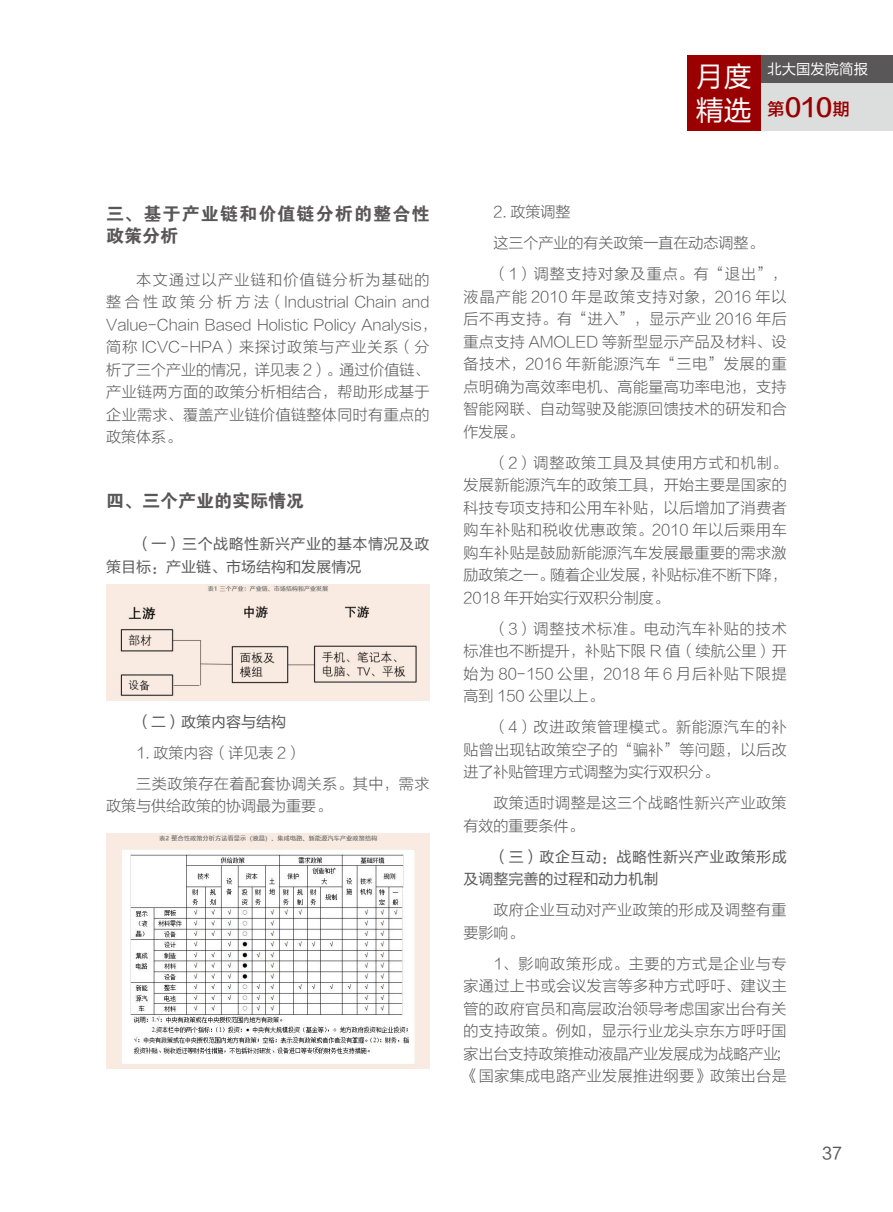
<style>
.page{position:relative;width:893px;height:1212px;background:#fff}
.page>*{position:absolute;margin:0;border:0;box-sizing:border-box;transform-origin:0 0}
.t1{font:27.9px "FZLTHK GBK1 0";color:#fff}
.t2{font:24.9px "FZLTZHJW GB1 0";color:#9b0000}
.t3{font:18px/22.5px "FZDHTJW GB1 0";letter-spacing:.065em;color:#595757}
.t4{font:18px "FZDHTJW GB1 0";color:#595757}
.t5{font:16.5px "FZLTHK GBK1 0";color:#595757}
.t6{font:15px/22.5px "FZLTXHK GBK1 0";letter-spacing:.03em;color:#595757}
.t7{font:15px/31px "FZLTXHK GBK1 0";color:#595757}
.t8{font:15px/22.5px "FZLTHK GBK1 0";letter-spacing:.03em;color:#595757}
.t9{font:15px/22.5px "FZLTHK GBK1 0";letter-spacing:.035em;color:#595757}
.t10{font:15px "FZLTHK GBK1 0";color:#595757}
.t11{font:14.4px "FZLTHK GBK1 0";color:#fff}
.s1{font-size:27.9px}
.s2{font-size:16.95px}
</style>
<div class="page">
<div style="left:720px;top:55px;width:173px;height:29px;background:#595757"></div>
<div style="left:752px;top:83px;width:141px;height:48px;background:#dcdddd"></div>
<div style="left:687px;top:55px;width:74px;height:76px;background:#9b0000"></div>
<img style="left:106px;top:585px;width:323px;height:116px">
<img style="left:106px;top:833px;width:323px;height:236px">
<p class="t3" style="left:106px;top:203px;width:325px">三、基于产业链和价值链分析的整合性政策分析</p>
<p class="t6" style="left:106px;top:268px;width:332px;text-indent:30px">本文通过以产业链和价值链分析为基础的整合性政策分析方法（Industrial Chain and<br>Value-Chain Based Holistic Policy Analysis，简称 ICVC-HPA）来探讨政策与产业关系（分析了三个产业的情况，详见表 2）。通过价值链、产业链两方面的政策分析相结合，帮助形成基于企业需求、覆盖产业链价值链整体同时有重点的政策体系。</p>
<p class="t4" style="left:106px;top:490px;width:199px">四、三个产业的实际情况</p>
<p class="t8" style="left:106px;top:533px;width:325px;text-indent:30px">（一）三个战略性新兴产业的基本情况及政策目标：产业链、市场结构和发展情况</p>
<p class="t10" style="left:136px;top:713px;width:151px">（二）政策内容与结构</p>
<p class="t6" style="left:136px;top:737px;width:295px;line-height:31px">1. 政策内容（详见表 2）<br>三类政策存在着配套协调关系。其中，需求</p>
<p class="t7" style="left:106px;top:791px;width:226px">政策与供给政策的协调最为重要。</p>
<p class="t11" style="left:696px;top:62px;width:174px"><span class="s1">月度</span> 北大国发院简报</p>
<h1 class="t1" style="left:696px;top:95px;width:57px">精选</h1>
<h2 class="t2" style="left:768px;top:94px;width:84px"><span class="s2">第</span>010<span class="s2">期</span></h2>
<p class="t7" style="left:493px;top:197px;width:295px">2. 政策调整<br>这三个产业的有关政策一直在动态调整。（1）调整支持对象及重点。有“退出”，</p>
<p class="t6" style="left:463px;top:285px;width:325px;text-align:justify">液晶产能 2010 年是政策支持对象，2016 年以后不再支持。有“进入”，显示产业 2016 年后重点支持 AMOLED 等新型显示产品及材料、设备技术，2016 年新能源汽车“三电”发展的重点明确为高效率电机、高能量高功率电池，支持智能网联、自动驾驶及能源回馈技术的研发和合作发展。</p>
<p class="t6" style="left:463px;top:452px;width:325px;text-align:justify;text-indent:30px">（2）调整政策工具及其使用方式和机制。发展新能源汽车的政策工具，开始主要是国家的科技专项支持和公用车补贴，以后增加了消费者购车补贴和税收优惠政策。2010 年以后乘用车购车补贴是鼓励新能源汽车发展最重要的需求激励政策之一。随着企业发展，补贴标准不断下降，2018 年开始实行双积分制度。</p>
<p class="t6" style="left:463px;top:618px;width:325px;text-align:justify;text-indent:30px">（3）调整技术标准。电动汽车补贴的技术标准也不断提升，补贴下限 R 值（续航公里）开始为 80-150 公里，2018 年 6 月后补贴下限提高到 150 公里以上。</p>
<p class="t6" style="left:463px;top:716px;width:325px;text-align:justify;text-indent:30px">（4）改进政策管理模式。新能源汽车的补贴曾出现钻政策空子的“骗补”等问题，以后改进了补贴管理方式调整为实行双积分。</p>
<p class="t6" style="left:463px;top:792px;width:325px;text-indent:30px">政策适时调整是这三个战略性新兴产业政策有效的重要条件。</p>
<p class="t9" style="left:463px;top:845px;width:325px;text-indent:30px">（三）政企互动：战略性新兴产业政策形成及调整完善的过程和动力机制</p>
<p class="t6" style="left:463px;top:899px;width:325px;text-indent:30px">政府企业互动对产业政策的形成及调整有重要影响。</p>
<p class="t6" style="left:463px;top:953px;width:328px;text-indent:30px">1、影响政策形成。主要的方式是企业与专家通过上书或会议发言等多种方式呼吁、建议主管的政府官员和高层政治领导考虑国家出台有关的支持政策。例如，显示行业龙头京东方呼吁国家出台支持政策推动液晶产业发展成为战略产业；《国家集成电路产业发展推进纲要》政策出台是</p>
<p class="t5" style="left:822px;top:1144px;width:21px">37</p>
</div>
